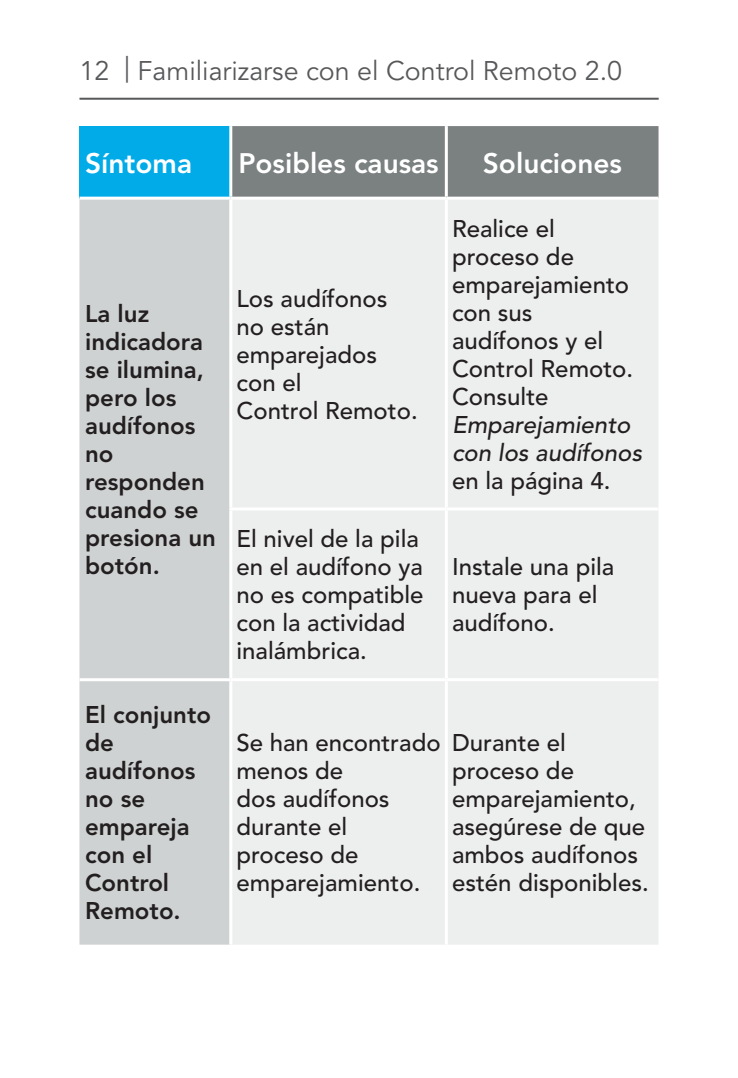
<style>
.page{position:relative;width:738px;height:1078px;background:#fff}
.page>*{position:absolute;margin:0;border:0;box-sizing:border-box;transform-origin:0 0}
.t1{font:28px "Avenir LT SLI Std Heavy";color:#fff}
.t2{font:26.8px "Avenir LT SLI Std Book";color:#57585a}
.t3{font:24px/28px "Avenir LT SLI Std Medium";color:#231f20}
.t4{font:24px/28px "Avenir LT SLI Std Heavy";color:#231f20}
.s1{font-style:italic}
</style>
<div class="page">
<hr style="left:79px;top:98px;width:579px;height:2px;background:#57585a">
<div style="left:79px;top:126px;width:152px;height:72px;background:#00abe7"></div>
<div style="left:232px;top:126px;width:426px;height:70px;background:#7b8080"></div>
<div style="left:79px;top:199px;width:150px;height:745px;background:#cfd2d2"></div>
<div style="left:232px;top:200px;width:426px;height:744px;background:#edeeee"></div>
<hr style="left:229px;top:507px;width:217px;height:3px;background:#fff">
<hr style="left:446px;top:507px;width:212px;height:3px;background:#fff">
<hr style="left:79px;top:196px;width:152px;height:3px;background:#fff">
<hr style="left:229px;top:126px;width:3px;height:70px;background:#fff">
<hr style="left:444px;top:126px;width:3px;height:70px;background:#fff">
<hr style="left:444px;top:199px;width:3px;height:308px;background:#fff">
<hr style="left:444px;top:510px;width:3px;height:168px;background:#fff">
<hr style="left:444px;top:681px;width:3px;height:263px;background:#fff">
<hr style="left:231px;top:678px;width:215px;height:3px;background:#fff">
<hr style="left:446px;top:678px;width:212px;height:3px;background:#fff">
<hr style="left:79px;top:678px;width:152px;height:3px;background:#fff">
<p class="t2" style="left:79px;top:55px;width:543px">12 | Familiarizarse con el Control Remoto 2.0</p>
<p class="t1" style="left:85px;top:146px;width:108px">Síntoma</p>
<p class="t1" style="left:238px;top:146px;width:202px">Posibles causas</p>
<p class="t1" style="left:482px;top:146px;width:140px">Soluciones</p>
<p class="t4" style="left:85px;top:299px;width:132px">La luz indicadora se ilumina, pero los audífonos no responden cuando se presiona un botón.</p>
<p class="t4" style="left:85px;top:700px;width:127px">El conjunto de audífonos no se empareja con el<br>Control<br>Remoto.</p>
<p class="t3" style="left:236px;top:285px;width:183px">Los audífonos no están emparejados con el<br>Control Remoto.</p>
<p class="t3" style="left:236px;top:525px;width:188px">El nivel de la pila en el audífono ya no es compatible con la actividad inalámbrica.</p>
<p class="t3" style="left:451px;top:215px;width:191px">Realice el proceso de emparejamiento con sus audífonos y el<br>Control Remoto.<br>Consulte<br><span class="s1">Emparejamiento con los audífonos </span>en la página 4.</p>
<p class="t3" style="left:451px;top:553px;width:164px">Instale una pila nueva para el audífono.</p>
<p class="t3" style="left:236px;top:729px;width:205px">Se han encontrado menos de<br>dos audífonos durante el proceso de emparejamiento.</p>
<p class="t3" style="left:451px;top:729px;width:198px">Durante el proceso de emparejamiento, asegúrese de que ambos audífonos estén disponibles.</p>
</div>
